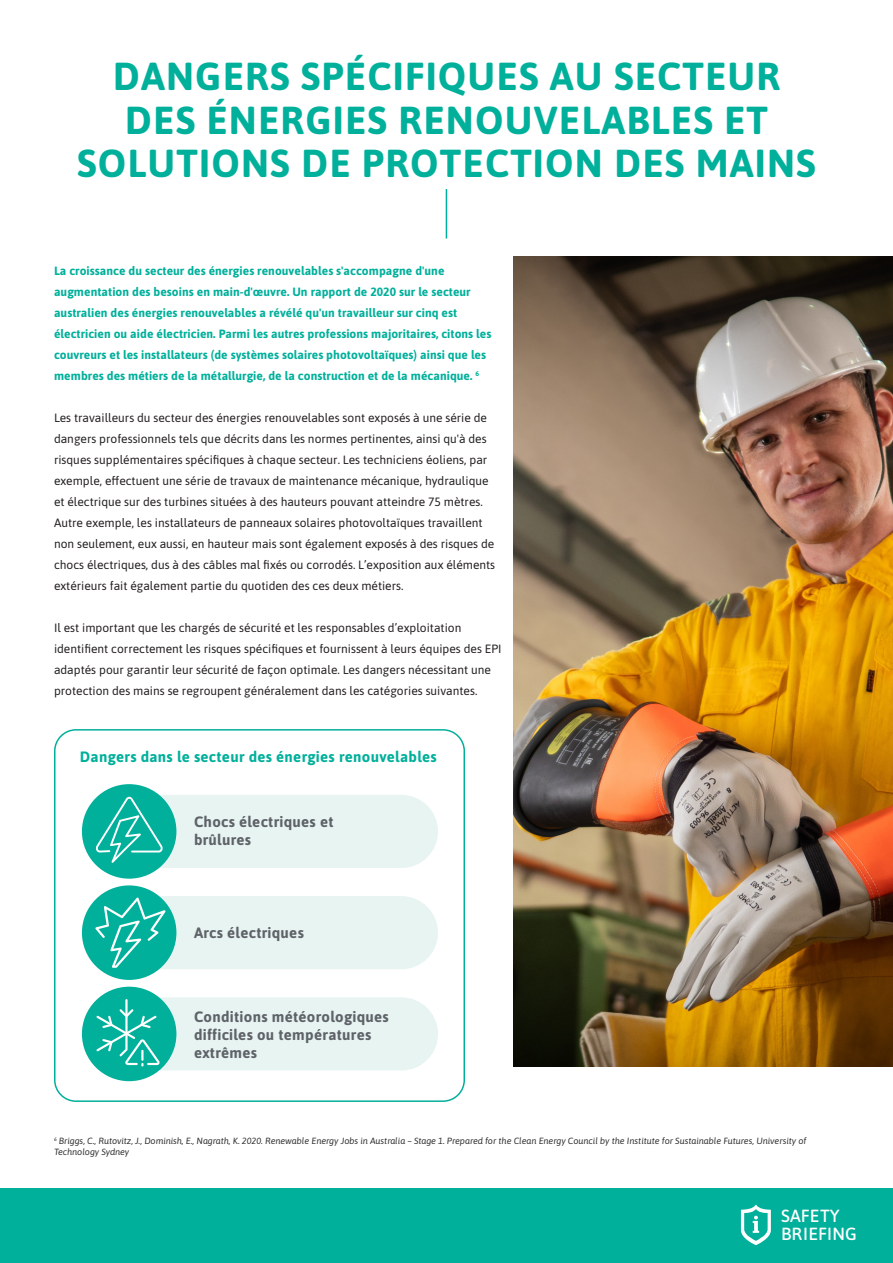
<style>
.page{position:relative;width:893px;height:1263px;background:#fff}
.page>*{position:absolute;margin:0;border:0;box-sizing:border-box;transform-origin:0 0}
.H1_Title_29_29{font:700 39px/43.5px "Asap";letter-spacing:.03em;color:#00b09b;text-align:center}
.t1{font:500 17.55px/17.5px "Asap";letter-spacing:.01em;color:#fff}
.H1_Title_29_29-2{font:700 15px/18px "Asap";letter-spacing:.02em;color:#5f6369}
.H1_Title_29_29-3{font:700 15px "Asap";letter-spacing:.02em;color:#00b09b}
.Content_Text_9_12{font:12px/21px "Asap";color:#231f20}
.Content_Text_9_12-2{font:700 12px/21px "Asap";letter-spacing:.005em;color:#00b09b}
.Absatzformat_1{font:italic 9px/10.8px "Asap";color:#312f30}
</style>
<div class="page">
<hr style="left:446px;top:189px;width:1px;height:50px;background:#00b09b">
<img style="left:513px;top:257px;width:380px;height:810px">
<div style="left:114px;top:795px;width:324px;height:73px;background:#e7f4f2;border-radius:37px"></div>
<div style="left:114px;top:896px;width:324px;height:73px;background:#e7f4f2;border-radius:37px"></div>
<div style="left:114px;top:997px;width:324px;height:73px;background:#e7f4f2;border-radius:37px"></div>
<div style="left:82px;top:784px;width:94px;height:95px;background:#00b09b;border-radius:50%"></div>
<div style="left:82px;top:885px;width:94px;height:95px;background:#00b09b;border-radius:50%"></div>
<div style="left:82px;top:987px;width:94px;height:94px;background:#00b09b;border-radius:50%"></div>
<svg style="left:95px;top:897px;width:71px;height:71px"></svg>
<svg style="left:96px;top:797px;width:67px;height:66px"></svg>
<hr style="left:125px;top:999px;width:3px;height:35px;background:#fff">
<svg style="left:96px;top:1009px;width:64px;height:57px"></svg>
<div style="left:54px;top:729px;width:411px;height:373px;border:2px solid #00b09b;border-radius:21px"></div>
<div style="left:0;top:1188px;width:893px;height:75px;background:#00b09b"></div>
<svg style="left:741px;top:1205px;width:30px;height:40px"></svg>
<p class="H1_Title_29_29" style="left:77px;top:53px;width:740px">DANGERS SPÉCIFIQUES AU SECTEUR<br>DES ÉNERGIES RENOUVELABLES ET<br>SOLUTIONS DE PROTECTION DES MAINS</p>
<p class="Content_Text_9_12-2" style="left:54px;top:259px;width:439px">La croissance du secteur des énergies renouvelables s'accompagne d'une augmentation des besoins en main-d'œuvre. Un rapport de 2020 sur le secteur australien des énergies renouvelables a révélé qu'un travailleur sur cinq est électricien ou aide électricien. Parmi les autres professions majoritaires, citons les couvreurs et les installateurs (de systèmes solaires photovoltaïques) ainsi que les membres des métiers de la métallurgie, de la construction et de la mécanique. <sup>6</sup></p>
<p class="Content_Text_9_12" style="left:54px;top:406px;width:443px">Les travailleurs du secteur des énergies renouvelables sont exposés à une série de dangers professionnels tels que décrits dans les normes pertinentes, ainsi qu'à des risques supplémentaires spécifiques à chaque secteur. Les techniciens éoliens, par exemple, effectuent une série de travaux de maintenance mécanique, hydraulique et électrique sur des turbines situées à des hauteurs pouvant atteindre 75 mètres.<br>Autre exemple, les installateurs de panneaux solaires photovoltaïques travaillent non seulement, eux aussi, en hauteur mais sont également exposés à des risques de chocs électriques, dus à des câbles mal fixés ou corrodés. L’exposition aux éléments extérieurs fait également partie du quotiden des ces deux métiers.</p>
<p class="Content_Text_9_12" style="left:54px;top:616px;width:449px">Il est important que les chargés de sécurité et les responsables d’exploitation identifient correctement les risques spécifiques et fournissent à leurs équipes des EPI adaptés pour garantir leur sécurité de façon optimale. Les dangers nécessitant une protection des mains se regroupent généralement dans les catégories suivantes.</p>
<p class="H1_Title_29_29-3" style="left:80px;top:746px;width:358px">Dangers dans le secteur des énergies renouvelables</p>
<p class="H1_Title_29_29-2" style="left:194px;top:812px;width:141px">Chocs électriques et brûlures</p>
<p class="H1_Title_29_29-2" style="left:194px;top:923px;width:111px">Arcs électriques</p>
<p class="H1_Title_29_29-2" style="left:194px;top:1007px;width:196px">Conditions météorologiques difficiles ou températures extrêmes</p>
<p class="Absatzformat_1" style="left:54px;top:1135px;width:754px"><sup>6</sup> Briggs, C., Rutovitz, J., Dominish, E., Nagrath, K. 2020. Renewable Energy Jobs in Australia – Stage 1. Prepared for the Clean Energy Council by the Institute for Sustainable Futures, University of<br>Technology Sydney</p>
<h2 class="t1" style="left:781px;top:1206px;width:77px">SAFETY<br>BRIEFING</h2>
</div>
